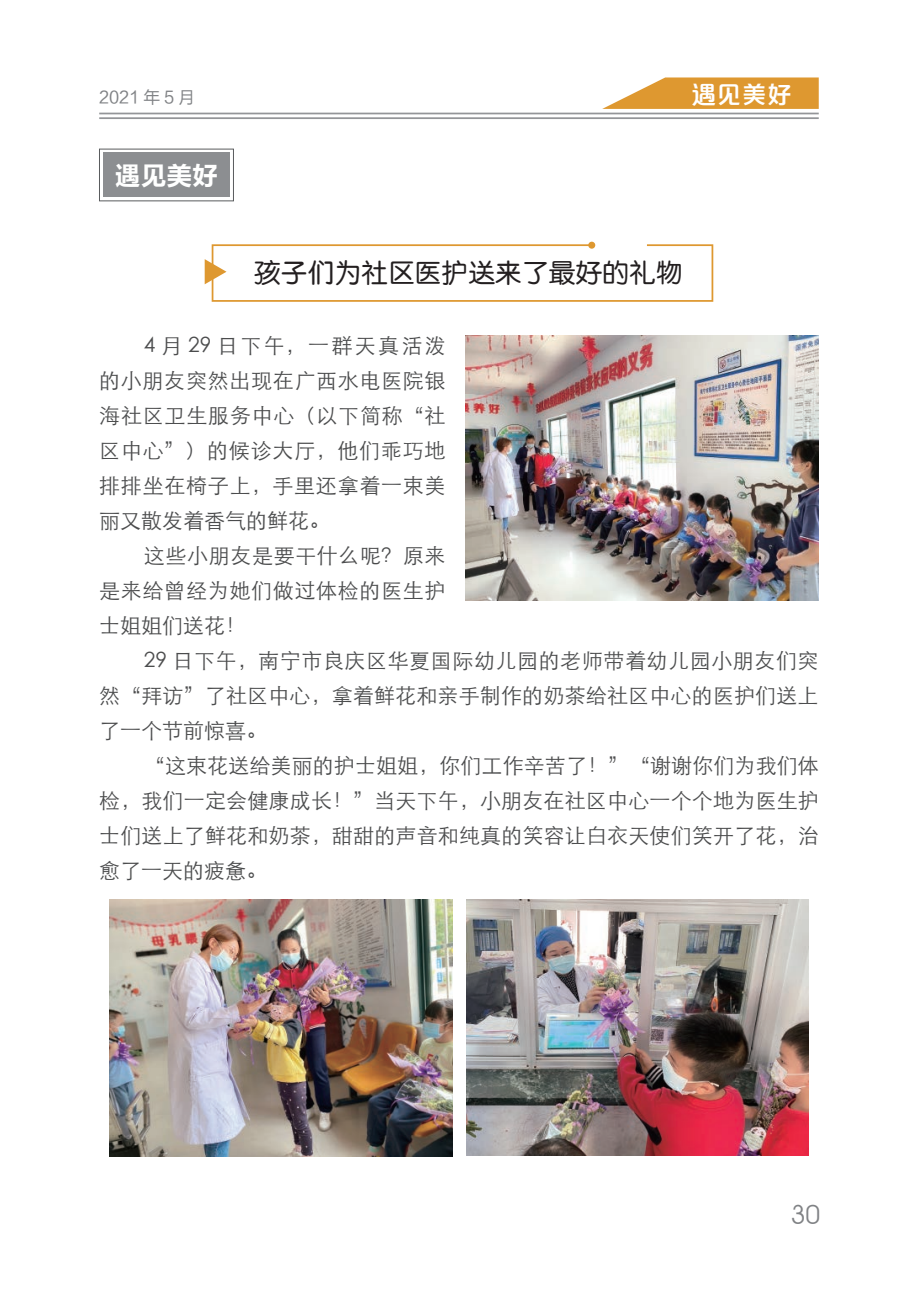
<style>
.page{position:relative;width:918px;height:1290px;background:#fff}
.page>*{position:absolute;margin:0;border:0;box-sizing:border-box;transform-origin:0 0}
.t1{font:26.25px "J Zun Yuan";letter-spacing:.02em;color:#231f20}
.t2{font:26.25px "Avant Garde IT Cby BT";color:#808285}
.t3{font:24.5px "FZPSZHJW GB1 0";color:#fff}
.t4{font:700 24.5px "Microsoft Ya Hei";color:#fff}
.t5{font:21px/35px "ST Xihei";letter-spacing:.01em;color:#4b4c4d;text-align:justify}
.t6{font:16.62px "FZLTHJW GB1 0";color:#808285}
</style>
<div class="page">
<svg style="left:602px;top:77px;width:217px;height:32px;background:#e3a851"></svg>
<hr style="left:99px;top:117px;width:720px;height:2px;background:#939598">
<hr style="left:99px;top:113px;width:720px;height:1px;background:#939598">
<div style="left:103px;top:153px;width:127px;height:44px;background:#8c8e91"></div>
<div style="left:588px;top:242px;width:7px;height:7px;background:#de9830;border-radius:50%"></div>
<svg style="left:205px;top:243px;width:509px;height:59px"></svg>
<img style="left:465px;top:335px;width:354px;height:265px">
<img style="left:110px;top:899px;width:342px;height:257px">
<img style="left:466px;top:899px;width:342px;height:257px">
<p class="t6" style="left:99px;top:88px;width:97px">2021 年 5 月</p>
<p class="t3" style="left:692px;top:81px;width:102px">遇见美好</p>
<p class="t4" style="left:116px;top:158px;width:103px">遇见美好</p>
<p class="t1" style="left:254px;top:259px;width:429px">孩子们为社区医护送来了最好的礼物</p>
<p class="t5" style="left:99px;top:326px;width:348px;text-indent:45px">4 月 29 日下午，一群天真活泼的小朋友突然出现在广西水电医院银海社区卫生服务中心（以下简称“社区中心”）的候诊大厅，他们乖巧地排排坐在椅子上，手里还拿着一束美丽又散发着香气的鲜花。</p>
<p class="t5" style="left:99px;top:536px;width:348px;text-indent:45px">这些小朋友是要干什么呢？原来是来给曾经为她们做过体检的医生护士姐姐们送花！</p>
<p class="t5" style="left:99px;top:641px;width:721px;text-indent:45px">29 日下午，南宁市良庆区华夏国际幼儿园的老师带着幼儿园小朋友们突然“拜访”了社区中心，拿着鲜花和亲手制作的奶茶给社区中心的医护们送上了一个节前惊喜。</p>
<p class="t5" style="left:99px;top:746px;width:721px;text-indent:45px">“这束花送给美丽的护士姐姐，你们工作辛苦了！”“谢谢你们为我们体检，我们一定会健康成长！”当天下午，小朋友在社区中心一个个地为医生护士们送上了鲜花和奶茶，甜甜的声音和纯真的笑容让白衣天使们笑开了花，治愈了一天的疲惫。</p>
<p class="t2" style="left:791px;top:1198px;width:31px">30</p>
</div>
